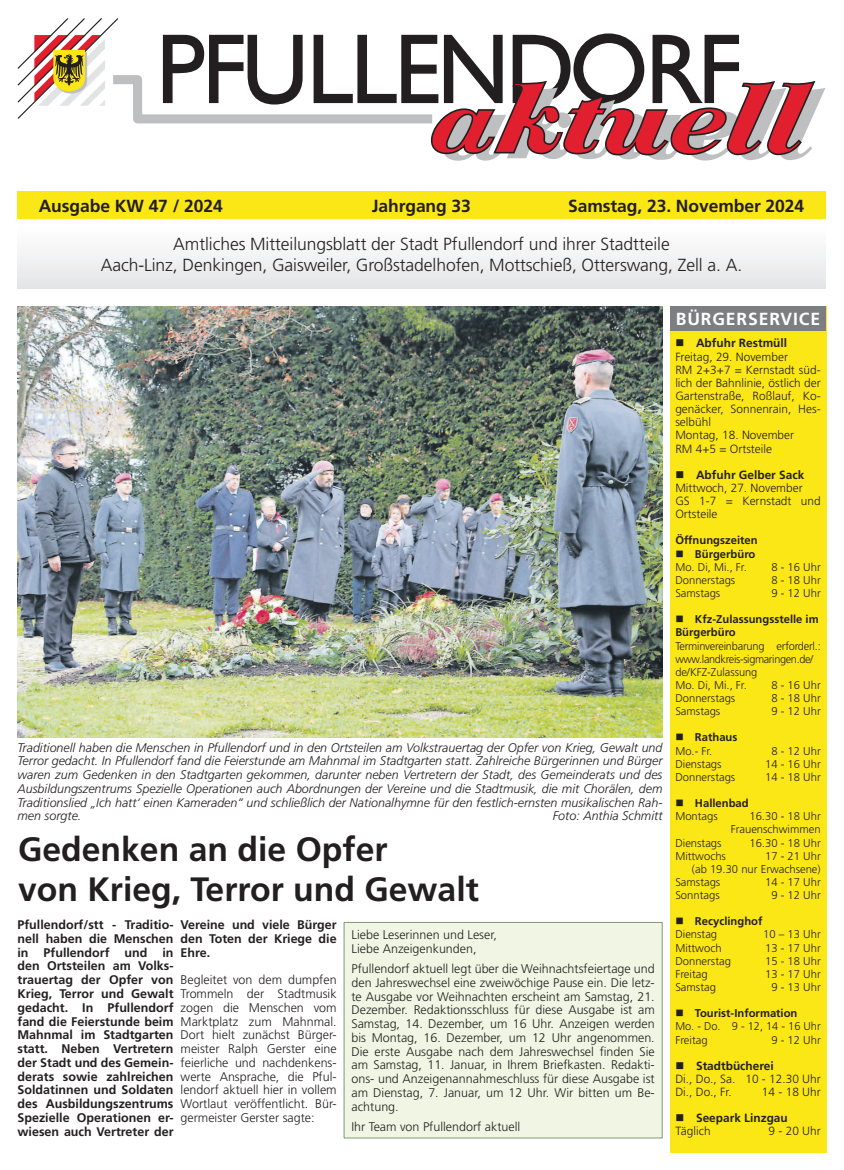
<style>
.page{position:relative;width:844px;height:1170px;background:#fff}
.page>*{position:absolute;margin:0;border:0;box-sizing:border-box;transform-origin:0 0}
.t1{font:700 33.75px/40px "Frutiger LT Std";color:#231f20}
.t2{font:300 17.5px/21.2px "Frutiger LT Std";letter-spacing:-.005em;color:#231f20;text-align:center}
.t3{font:700 17.5px "Frutiger LT Std";letter-spacing:-.005em;color:#231f20}
.t4{font:700 17.5px "Frutiger LT Std";letter-spacing:.05em;color:#fff}
.t5{font:300 12.5px/13.8px "Frutiger LT Std";color:#231f20;text-align:justify}
.t6{font:italic 300 12.5px/13.8px "Frutiger LT Std";color:#231f20;text-align:justify}
.t7{font:700 12.5px/13.8px "Frutiger LT Std";color:#231f20;text-align:justify}
.t8{font:300 11.88px/13.1px "Frutiger LT Std";color:#231f20}
.t9{font:700 11.88px/13.1px "Frutiger LT Std";color:#231f20}
.t10{font:300 11.25px/13.1px "Frutiger LT Std";color:#231f20}
.t11{font:700 11.25px/13.1px "Frutiger LT Std";color:#231f20}
.t12{font:300 11.25px/13.1px "Frutiger LT Std";letter-spacing:-.02em;color:#231f20}
.s1{font-weight:700}
.s2{font-weight:300}
</style>
<div class="page">
<svg style="left:18px;top:18px;width:807px;height:143px"></svg>
<div style="left:18px;top:219px;width:807px;height:69px;background:linear-gradient(to bottom,#fff,#e5e6e7)"></div>
<div style="left:18px;top:191px;width:807px;height:28px;background:#fce716"></div>
<div style="left:670px;top:306px;width:156px;height:846px;background:#fce716"></div>
<div style="left:670px;top:306px;width:156px;height:24px;background:#7c7e81"></div>
<img style="left:18px;top:306px;width:645px;height:431px">
<div style="left:344px;top:922px;width:318px;height:215px;background:#f0f6e3"></div>
<div style="left:344px;top:922px;width:318px;height:216px;border:1px solid #869873"></div>
<h2 class="t3" style="left:39px;top:195px;width:186px">Ausgabe KW 47 / 2024</h2>
<h2 class="t3" style="left:372px;top:195px;width:101px">Jahrgang 33</h2>
<h2 class="t3" style="left:568px;top:195px;width:238px">Samstag, 23. November 2024</h2>
<h2 class="t2" style="left:101px;top:233px;width:643px">Amtliches Mitteilungsblatt der Stadt Pfullendorf und ihrer Stadtteile<br>Aach-Linz, Denkingen, Gaisweiler, Großstadelhofen, Mottschieß, Otterswang, Zell a. A.</h2>
<h2 class="t4" style="left:676px;top:308px;width:146px">BÜRGERSERVICE</h2>
<p class="t8" style="left:675px;top:337px;width:147px">■ <span class="s1">Abfuhr Restmüll<br></span>Freitag, 29. November<br>RM 2+3+7 = Kernstadt süd&shy;lich der Bahnlinie, östlich der<br>Gartenstraße, Roßlauf, Ko&shy;genäcker, Sonnenrain, Hes&shy;selbühl<br>Montag, 18. November<br>RM 4+5 = Ortsteile</p>
<p class="t8" style="left:675px;top:468px;width:147px">■ <span class="s1">Abfuhr Gelber Sack<br></span>Mittwoch, 27. November<br>GS 1-7 = Kernstadt und<br>Ortsteile</p>
<p class="t11" style="left:675px;top:534px;width:84px">Öffnungszeiten</p>
<p class="t10" style="left:675px;top:547px;width:82px">■ <span class="s1">Bürgerbüro<br></span>Mo. Di, Mi., Fr.</p>
<p class="t10" style="left:771px;top:560px;width:51px">8 - 16 Uhr</p>
<p class="t6" style="left:18px;top:740px;width:646px">Traditionell haben die Menschen in Pfullendorf und in den Ortsteilen am Volkstrauertag der Opfer von Krieg, Gewalt und Terror gedacht. In Pfullendorf fand die Feierstunde am Mahnmal im Stadtgarten statt. Zahlreiche Bürgerinnen und Bürger waren zum Gedenken in den Stadtgarten gekommen, darunter neben Vertretern der Stadt, des Gemeinderats und des Ausbildungszentrums Spezielle Operationen auch Abordnungen der Vereine und die Stadtmusik, die mit Chorälen, dem Traditionslied „Ich hatt‘ einen Kameraden“ und schließlich der Nationalhymne für den festlich-ernsten musikalischen Rah&shy;men sorgte.</p>
<p class="t6" style="left:553px;top:809px;width:111px">Foto: Anthia Schmitt</p>
<h1 class="t1" style="left:18px;top:829px;width:462px">Gedenken an die Opfer<br>von Krieg, Terror und Gewalt</h1>
<p class="t7" style="left:18px;top:918px;width:158px">Pfullendorf/stt - Traditio&shy;nell haben die Menschen in Pfullendorf und in den Ortsteilen am Volks&shy;trauertag der Opfer von Krieg, Terror und Gewalt gedacht. In Pfullendorf fand die Feierstunde beim Mahnmal im Stadtgarten statt. Neben Vertretern der Stadt und des Gemein&shy;derats sowie zahlreichen Soldatinnen und Soldaten des Ausbildungszentrums Spezielle Operationen er&shy;wiesen auch Vertreter der</p>
<p class="t7" style="left:181px;top:918px;width:158px">Vereine und viele Bürger den Toten der Kriege die Ehre.</p>
<p class="t5" style="left:181px;top:973px;width:158px">Begleitet von dem dumpfen Trommeln der Stadtmusik zogen die Menschen vom Marktplatz zum Mahnmal.<br>Dort hielt zunächst Bürger&shy;meister Ralph Gerster eine feierliche und nachdenkens&shy;werte Ansprache, die Pful&shy;lendorf aktuell hier in vollem Wortlaut veröffentlicht. Bür&shy;germeister Gerster sagte:</p>
<p class="t5" style="left:351px;top:928px;width:147px">Liebe Leserinnen und Leser,<br>Liebe Anzeigenkunden,</p>
<p class="t5" style="left:351px;top:961px;width:305px">Pfullendorf aktuell legt über die Weihnachtsfeiertage und den Jahreswechsel eine zweiwöchige Pause ein. Die letz&shy;te Ausgabe vor Weihnachten erscheint am Samstag, 21.<br>Dezember. Redaktionsschluss für diese Ausgabe ist am Samstag, 14. Dezember, um 16 Uhr. Anzeigen werden bis Montag, 16. Dezember, um 12 Uhr angenommen.<br>Die erste Ausgabe nach dem Jahreswechsel finden Sie am Samstag, 11. Januar, in Ihrem Briefkasten. Redakti&shy;ons- und Anzeigenannahmeschluss für diese Ausgabe ist am Dienstag, 7. Januar, um 12 Uhr. Wir bitten um Be&shy;achtung.</p>
<p class="t5" style="left:351px;top:1119px;width:170px">Ihr Team von Pfullendorf aktuell</p>
<p class="t10" style="left:675px;top:573px;width:62px">Donnerstags</p>
<p class="t10" style="left:771px;top:573px;width:51px">8 - 18 Uhr</p>
<p class="t10" style="left:675px;top:586px;width:46px">Samstags</p>
<p class="t10" style="left:771px;top:586px;width:51px">9 - 12 Uhr</p>
<p class="t11" style="left:675px;top:612px;width:145px">■ Kfz-Zulassungsstelle im<br>Bürgerbüro</p>
<p class="t12" style="left:675px;top:639px;width:147px">Terminvereinbarung erforderl.: www.landkreis-sigmaringen.de/ de/KFZ-Zulassung<br>Mo. Di, Mi., Fr.</p>
<p class="t10" style="left:771px;top:678px;width:51px">8 - 16 Uhr</p>
<p class="t10" style="left:675px;top:691px;width:62px">Donnerstags</p>
<p class="t10" style="left:771px;top:691px;width:51px">8 - 18 Uhr</p>
<p class="t10" style="left:675px;top:704px;width:46px">Samstags</p>
<p class="t10" style="left:771px;top:704px;width:51px">9 - 12 Uhr</p>
<p class="t11" style="left:675px;top:731px;width:64px">■ Rathaus<br><span class="s2">Mo.- Fr.</span></p>
<p class="t10" style="left:771px;top:744px;width:51px">8 - 12 Uhr</p>
<p class="t10" style="left:675px;top:757px;width:48px">Dienstags</p>
<p class="t10" style="left:765px;top:757px;width:57px">14 - 16 Uhr</p>
<p class="t10" style="left:675px;top:770px;width:62px">Donnerstags</p>
<p class="t10" style="left:765px;top:770px;width:57px">14 - 18 Uhr</p>
<p class="t11" style="left:675px;top:796px;width:75px">■ Hallenbad<br><span class="s2">Montags</span></p>
<p class="t10" style="left:731px;top:809px;width:91px;text-align:right">16.30 - 18 Uhr<br>Frauenschwimmen</p>
<p class="t10" style="left:675px;top:836px;width:48px">Dienstags</p>
<p class="t10" style="left:749px;top:836px;width:73px">16.30 - 18 Uhr</p>
<p class="t10" style="left:675px;top:849px;width:52px">Mittwochs</p>
<p class="t10" style="left:765px;top:849px;width:57px">17 - 21 Uhr</p>
<p class="t10" style="left:692px;top:862px;width:130px">(ab 19.30 nur Erwachsene)</p>
<p class="t10" style="left:675px;top:875px;width:46px">Samstags</p>
<p class="t10" style="left:765px;top:875px;width:57px">14 - 17 Uhr</p>
<p class="t10" style="left:675px;top:888px;width:46px">Sonntags</p>
<p class="t10" style="left:771px;top:888px;width:51px">9 - 12 Uhr</p>
<p class="t11" style="left:675px;top:914px;width:89px">■ Recyclinghof<br><span class="s2">Dienstag</span></p>
<p class="t10" style="left:763px;top:928px;width:59px">10 – 13 Uhr</p>
<p class="t10" style="left:675px;top:941px;width:48px">Mittwoch</p>
<p class="t10" style="left:765px;top:941px;width:57px">13 - 17 Uhr</p>
<p class="t10" style="left:675px;top:954px;width:57px">Donnerstag</p>
<p class="t10" style="left:765px;top:954px;width:57px">15 - 18 Uhr</p>
<p class="t10" style="left:675px;top:967px;width:34px">Freitag</p>
<p class="t10" style="left:765px;top:967px;width:57px">13 - 17 Uhr</p>
<p class="t10" style="left:675px;top:980px;width:42px">Samstag</p>
<p class="t10" style="left:771px;top:980px;width:51px">9 - 13 Uhr</p>
<p class="t10" style="left:675px;top:1006px;width:147px">■ <span class="s1">Tourist-Information<br></span>Mo. - Do. 9 - 12, 14 - 16 Uhr<br>Freitag</p>
<p class="t10" style="left:771px;top:1033px;width:51px">9 - 12 Uhr</p>
<p class="t8" style="left:675px;top:1059px;width:147px">■ <span class="s1">Stadtbücherei<br></span>Di., Do., Sa. 10 - 12.30 Uhr<br>Di., Do., Fr.</p>
<p class="t8" style="left:762px;top:1085px;width:60px">14 - 18 Uhr</p>
<p class="t9" style="left:675px;top:1111px;width:114px">■ Seepark Linzgau<br><span class="s2">Täglich</span></p>
<p class="t8" style="left:768px;top:1124px;width:54px">9 - 20 Uhr</p>
</div>
